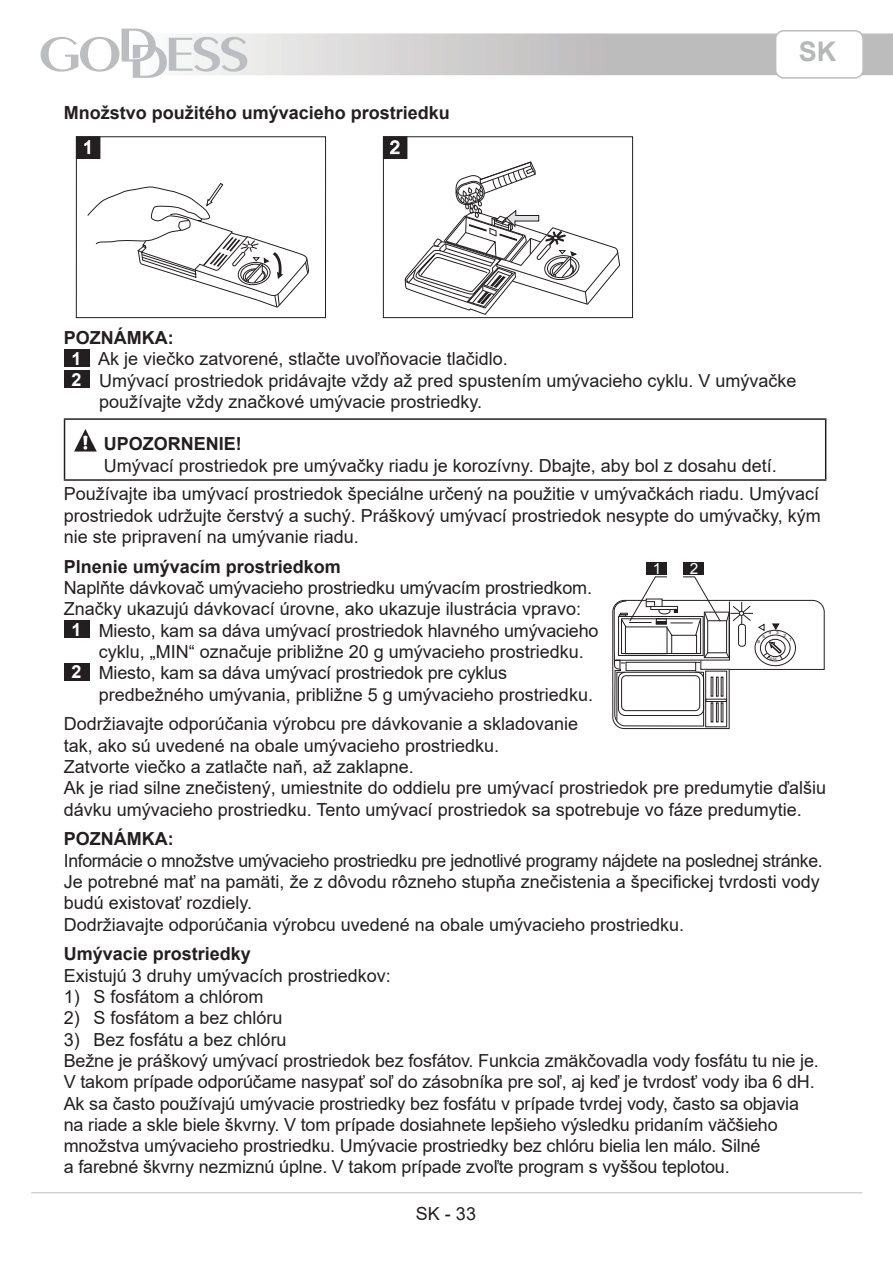
<style>
.page{position:relative;width:893px;height:1263px;background:#fff}
.page>*{position:absolute;margin:0;border:0;box-sizing:border-box;transform-origin:0 0}
.t1{font:700 27px "Arial";color:#b6b8b8}
._3_Text{font:18px/21.3px "Arial";color:#231f20}
._4_Tučný_text{font:700 18px "Arial";color:#231f20}
._3_Text-2{font:18px "Arial";letter-spacing:-.02em;color:#231f20}
._2_Podnadpis{font:700 18px "Arial";color:#fff}
.t2{font:18px "Arial";color:#fff}
.t3{font:15.45px "Arial";color:#fff}
.t4{font:4.2px "Arial";color:#231f20;scale:1.14 1}
.t5{font:3.6px "Arial";color:#231f20;scale:.88 1}
.s1{font-weight:700}
</style>
<div class="page">
<svg style="left:41px;top:29px;width:206px;height:49px"></svg>
<div style="left:775px;top:30px;width:89px;height:49px;border:2px solid #bcbdc0;border-radius:8px"></div>
<hr style="left:31px;top:1192px;width:831px;height:1px;background:#bcbdc0">
<div style="left:76px;top:136px;width:250px;height:182px;border:1px solid #231f20"></div>
<div style="left:76px;top:137px;width:24px;height:21px;background:#231f20"></div>
<div style="left:76px;top:137px;width:24px;height:22px;border:1px solid #231f20"></div>
<svg style="left:85px;top:140px;width:5px;height:14px"></svg>
<svg style="left:87px;top:183px;width:222px;height:125px"></svg>
<div style="left:383px;top:136px;width:250px;height:182px;border:1px solid #231f20"></div>
<div style="left:383px;top:137px;width:24px;height:21px;background:#231f20"></div>
<div style="left:383px;top:137px;width:24px;height:22px;border:1px solid #231f20"></div>
<svg style="left:390px;top:140px;width:9px;height:14px"></svg>
<svg style="left:404px;top:161px;width:217px;height:154px"></svg>
<div style="left:64px;top:349px;width:25px;height:17px;background:#231f20"></div>
<div style="left:64px;top:371px;width:25px;height:17px;background:#231f20"></div>
<hr style="left:64px;top:418px;width:762px;height:2px;background:#231f20">
<hr style="left:64px;top:420px;width:1px;height:59px;background:#231f20">
<hr style="left:825px;top:420px;width:1px;height:59px;background:#231f20">
<hr style="left:64px;top:479px;width:762px;height:2px;background:#231f20">
<img style="left:74px;top:429px;width:23px;height:23px">
<svg style="left:612px;top:576px;width:213px;height:153px"></svg>
<div style="left:683px;top:562px;width:21px;height:13px;background:#231f20"></div>
<div style="left:646px;top:562px;width:21px;height:12px;background:#231f20"></div>
<div style="left:64px;top:621px;width:25px;height:17px;background:#231f20"></div>
<div style="left:64px;top:663px;width:25px;height:17px;background:#231f20"></div>
<p class="_4_Tučný_text" style="left:64px;top:100px;width:388px">Množstvo použitého umývacieho prostriedku</p>
<p class="t2" style="left:83px;top:135px;width:12px">1</p>
<p class="t2" style="left:390px;top:135px;width:12px">2</p>
<h1 class="t1" style="left:799px;top:32px;width:39px">SK</h1>
<p class="_4_Tučný_text" style="left:64px;top:325px;width:111px">POZNÁMKA:</p>
<p class="_2_Podnadpis" style="left:72px;top:346px;width:12px">1</p>
<p class="_3_Text" style="left:98px;top:348px;width:411px">Ak je viečko zatvorené, stlačte uvoľňovacie tlačidlo.</p>
<p class="_2_Podnadpis" style="left:72px;top:367px;width:12px">2</p>
<p class="_3_Text" style="left:99px;top:370px;width:699px">Umývací prostriedok pridávajte vždy až pred spustením umývacieho cyklu. V umývačke používajte vždy značkové umývacie prostriedky.</p>
<p class="_3_Text" style="left:104px;top:433px;width:674px"><span class="s1">UPOZORNENIE!<br></span>Umývací prostriedok pre umývačky riadu je korozívny. Dbajte, aby bol z dosahu detí.</p>
<p class="_3_Text" style="left:64px;top:483px;width:758px;text-align:justify">Používajte iba umývací prostriedok špeciálne určený na použitie v umývačkách riadu. Umývací prostriedok udržujte čerstvý a suchý. Práškový umývací prostriedok nesypte do umývačky, kým nie ste pripravení na umývanie riadu.</p>
<p class="_4_Tučný_text" style="left:64px;top:554px;width:279px">Plnenie umývacím prostriedkom</p>
<p class="t3" style="left:653px;top:558px;width:10px">1</p>
<p class="t3" style="left:690px;top:559px;width:10px">2</p>
<p class="_3_Text" style="left:64px;top:577px;width:530px">Naplňte dávkovač umývacieho prostriedku umývacím prostriedkom.</p>
<p class="_3_Text" style="left:64px;top:598px;width:519px">Značky ukazujú dávkovací úrovne, ako ukazuje ilustrácia vpravo:</p>
<p class="_2_Podnadpis" style="left:72px;top:617px;width:12px">1</p>
<p class="_3_Text" style="left:99px;top:619px;width:501px">Miesto, kam sa dáva umývací prostriedok hlavného umývacieho cyklu, „MIN“ označuje približne 20 g umývacieho prostriedku.</p>
<p class="_2_Podnadpis" style="left:72px;top:659px;width:12px">2</p>
<p class="_3_Text" style="left:99px;top:662px;width:496px">Miesto, kam sa dáva umývací prostriedok pre cyklus predbežného umývania, približne 5 g umývacieho prostriedku.</p>
<p class="_3_Text" style="left:64px;top:713px;width:516px">Dodržiavajte odporúčania výrobcu pre dávkovanie a skladovanie tak, ako sú uvedené na obale umývacieho prostriedku.</p>
<p class="_3_Text" style="left:64px;top:756px;width:352px">Zatvorte viečko a zatlačte naň, až zaklapne.</p>
<p class="_3_Text" style="left:64px;top:777px;width:764px">Ak je riad silne znečistený, umiestnite do oddielu pre umývací prostriedok pre predumytie ďalšiu dávku umývacieho prostriedku. Tento umývací prostriedok sa spotrebuje vo fáze predumytie.</p>
<p class="_4_Tučný_text" style="left:64px;top:826px;width:111px">POZNÁMKA:</p>
<p class="_3_Text-2" style="left:64px;top:848px;width:760px">Informácie o množstve umývacieho prostriedku pre jednotlivé programy nájdete na poslednej stránke.</p>
<p class="_3_Text" style="left:64px;top:871px;width:758px">Je potrebné mať na pamäti, že z dôvodu rôzneho stupňa znečistenia a špecifickej tvrdosti vody budú existovať rozdiely.</p>
<p class="_3_Text" style="left:64px;top:913px;width:622px">Dodržiavajte odporúčania výrobcu uvedené na obale umývacieho prostriedku.</p>
<p class="_4_Tučný_text" style="left:64px;top:941px;width:189px">Umývacie prostriedky</p>
<p class="_3_Text" style="left:64px;top:964px;width:329px">Existujú 3 druhy umývacích prostriedkov:</p>
<p class="_3_Text" style="left:64px;top:986px;width:201px">1) S fosfátom a chlórom</p>
<p class="_3_Text" style="left:64px;top:1007px;width:220px">2) S fosfátom a bez chlóru</p>
<p class="_3_Text" style="left:64px;top:1028px;width:224px">3) Bez fosfátu a bez chlóru</p>
<p class="_3_Text" style="left:64px;top:1050px;width:757px">Bežne je práškový umývací prostriedok bez fosfátov. Funkcia zmäkčovadla vody fosfátu tu nie je.<br>V takom prípade odporúčame nasypať soľ do zásobníka pre soľ, aj keď je tvrdosť vody iba 6 dH.<br>Ak sa často používajú umývacie prostriedky bez fosfátu v prípade tvrdej vody, často sa objavia na riade a skle biele škvrny. V tom prípade dosiahnete lepšieho výsledku pridaním väčšieho množstva umývacieho prostriedku. Umývacie prostriedky bez chlóru bielia len málo. Silné<br>a farebné škvrny nezmiznú úplne. V takom prípade zvoľte program s vyššou teplotou.</p>
<p class="t4" style="left:769px;top:630px;width:10px">4 3</p>
<p class="t4" style="left:783px;top:632px;width:4px">2</p>
<p class="t4" style="left:762px;top:633px;width:4px">5</p>
<p class="t4" style="left:789px;top:637px;width:4px">1</p>
<p class="t4" style="left:757px;top:639px;width:4px">6</p>
<p class="t5" style="left:770px;top:656px;width:10px">MAX</p>
<p class="_3_Text" style="left:416px;top:1203px;width:62px">SK - 33</p>
</div>
